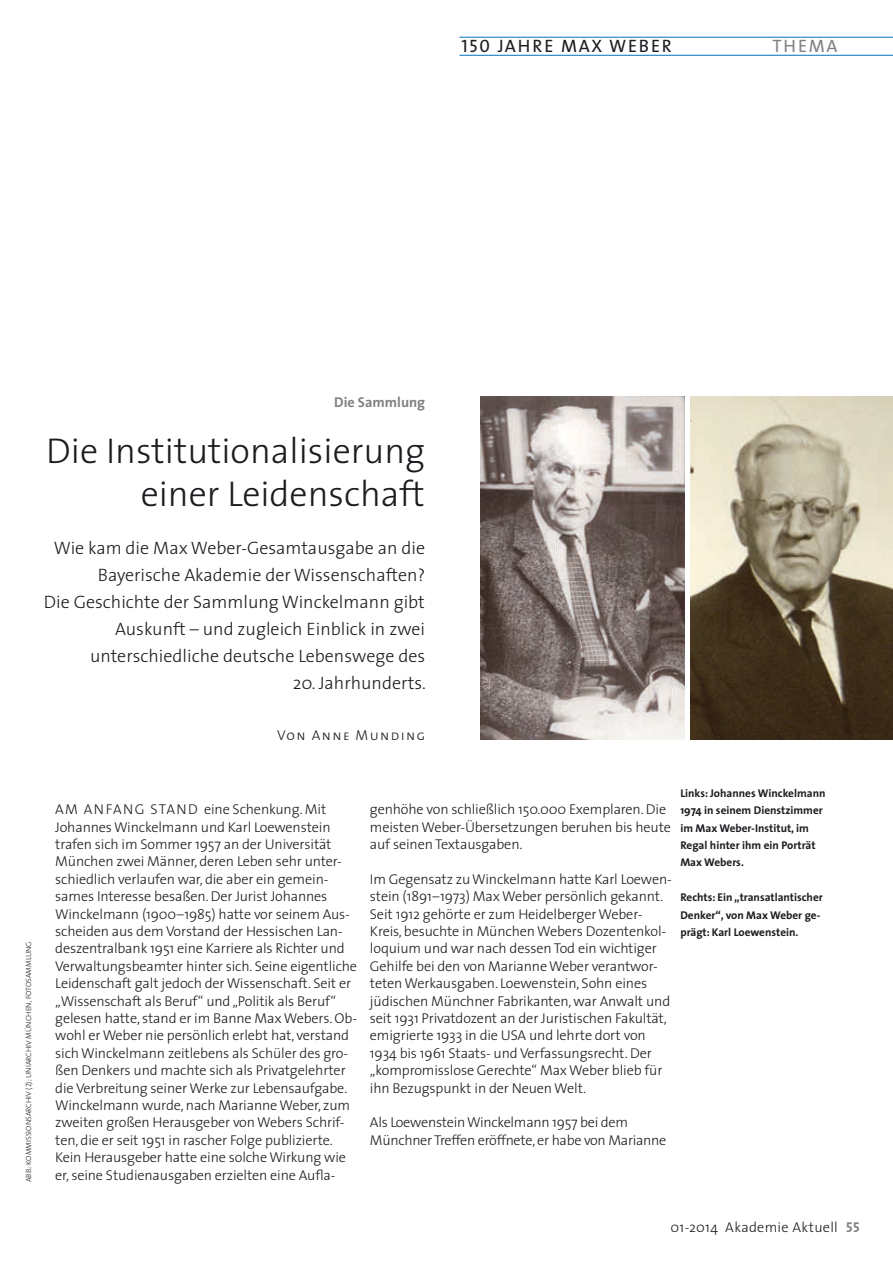
<style>
.page{position:relative;width:893px;height:1263px;background:#fff}
.page>*{position:absolute;margin:0;border:0;box-sizing:border-box;transform-origin:0 0}
.t1{font:300 36px/43.2px "The Sans";color:#1b1c20;text-align:right}
.t2{font:300 18px/27px "The Sans";color:#1b1c20;text-align:right}
.t3{font:18px "The Sans";letter-spacing:.1em;color:#1b1c20}
.t4{font:18px "The Sans";letter-spacing:.095em;color:#818084}
.t5{font:300 14.25px/17.4px "The Sans";letter-spacing:-.01em;color:#1b1c20}
.t6{font:300 14.25px "The Sans";letter-spacing:.02em;color:#1b1c20}
.t7{font:14.25px "The Sans Light Caps";letter-spacing:.1em;color:#1b1c20}
.t8{font:700 14.25px "The Sans";color:#818084}
.t9{font:700 11.25px/17.4px "The Sans";color:#1b1c20}
.t10{font:7.5px "The Sans Light Caps";color:#1b1c20}
.s1{font-family:"The Sans Caps"}
.s2{font-family:"The Sans Bold Caps";font-weight:400;color:#818084}
</style>
<div class="page">
<img style="left:480px;top:397px;width:205px;height:342px">
<img style="left:690px;top:397px;width:203px;height:342px">
<hr style="left:459px;top:55px;width:434px;height:1px;background:#0076be">
<hr style="left:459px;top:37px;width:434px;height:1px;background:#0076be">
<p class="t3" style="left:461px;top:31px;width:212px"><span class="s1">150</span> JAHRE MAX WEBER</p>
<p class="t4" style="left:772px;top:31px;width:67px">THEMA</p>
<p class="t8" style="left:334px;top:390px;width:93px">Die Sammlung</p>
<h1 class="t1" style="left:46px;top:428px;width:381px">Die Institutionalisierung einer Leidenschaft</h1>
<p class="t2" style="left:44px;top:534px;width:383px">Wie kam die Max Weber-Gesamtausgabe an die Bayerische Akademie der Wissenschaften?<br>Die Geschichte der Sammlung Winckelmann gibt Auskunft – und zugleich Einblick in zwei unterschiedliche deutsche Lebenswege des</p>
<p class="t2" style="left:293px;top:669px;width:135px">20. Jahrhunderts.</p>
<p class="t7" style="left:277px;top:724px;width:149px">Von Anne Munding</p>
<p class="t10" style="left:22px;top:1182px;width:242px;rotate:-90deg">Abb.: Kommissionsarchiv (2); Uniarchiv München, Fotosammlu ng</p>
<p class="t5" style="left:55px;top:800px;width:303px">Am Anfa ng sta nd eine Schenkung. Mit Johannes Winckelmann und Karl Loewenstein trafen sich im Sommer 1957 an der Universität München zwei Männer, deren Leben sehr unter&shy;schiedlich verlaufen war, die aber ein gemein&shy;sames Interesse besaßen. Der Jurist Johannes Winckelmann (1900–1985) hatte vor seinem Aus&shy;scheiden aus dem Vorstand der Hessischen Lan&shy;deszentralbank 1951 eine Karriere als Richter und Verwaltungsbeamter hinter sich. Seine eigentliche Leidenschaft galt jedoch der Wissenschaft. Seit er „Wissenschaft als Beruf“ und „Politik als Beruf“ gelesen hatte, stand er im Banne Max Webers. Ob&shy;wohl er Weber nie persönlich erlebt hat, verstand sich Winckelmann zeitlebens als Schüler des gro&shy;ßen Denkers und machte sich als Privatgelehrter die Verbreitung seiner Werke zur Lebensaufgabe.<br>Winckelmann wurde, nach Marianne Weber, zum zweiten großen Herausgeber von Webers Schrif&shy;ten, die er seit 1951 in rascher Folge publizierte.<br>Kein Herausgeber hatte eine solche Wirkung wie er, seine Studienausgaben erzielten eine Aufla-</p>
<p class="t5" style="left:370px;top:800px;width:303px">genhöhe von schließlich 150.000 Exemplaren. Die meisten Weber-Übersetzungen beruhen bis heute auf seinen Textausgaben.</p>
<p class="t5" style="left:370px;top:870px;width:303px">Im Gegensatz zu Winckelmann hatte Karl Loewen&shy;stein (1891–1973) Max Weber persönlich gekannt.<br>Seit 1912 gehörte er zum Heidelberger Weber-Kreis, besuchte in München Webers Dozentenkol&shy;loquium und war nach dessen Tod ein wichtiger Gehilfe bei den von Marianne Weber verantwor&shy;teten Werkausgaben. Loewenstein, Sohn eines jüdischen Münchner Fabrikanten, war Anwalt und seit 1931 Privatdozent an der Juristischen Fakultät, emigrierte 1933 in die USA und lehrte dort von 1934 bis 1961 Staats- und Verfassungsrecht. Der „kompromisslose Gerechte“ Max Weber blieb für ihn Bezugspunkt in der Neuen Welt.</p>
<p class="t5" style="left:370px;top:1113px;width:298px">Als Loewenstein Winckelmann 1957 bei dem<br>Münchner Treffen eröffnete, er habe von Marianne</p>
<p class="t9" style="left:680px;top:784px;width:147px">Links: Johannes Winckelmann<br>1974 in seinem Dienstzimmer im Max Weber-Institut, im<br>Regal hinter ihm ein Porträt<br>Max Webers.</p>
<p class="t9" style="left:680px;top:888px;width:144px">Rechts: Ein „transatlantischer<br>Denker“, von Max Weber ge&shy;prägt: Karl Loewenstein.</p>
<p class="t6" style="left:670px;top:1215px;width:191px">01-2014 Akademie Aktuell <span class="s2">55</span></p>
</div>
